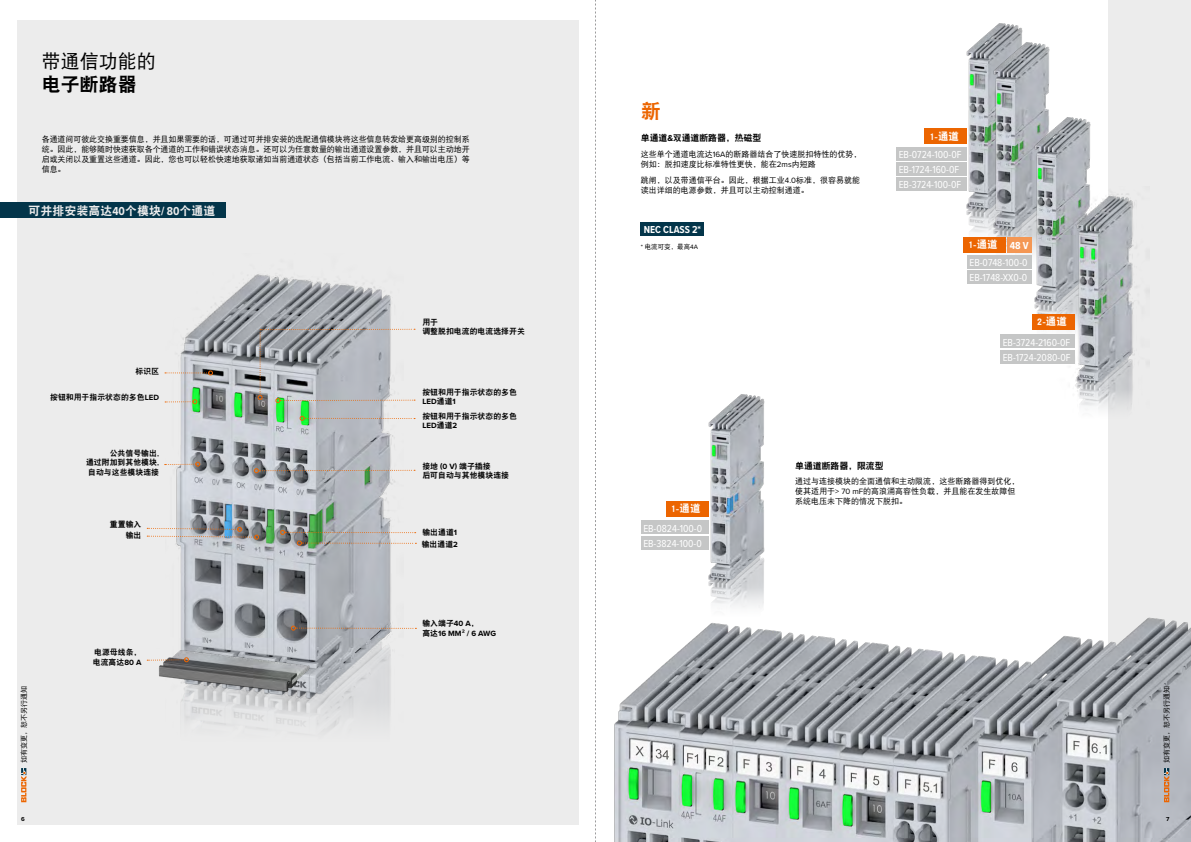
<style>
.page{position:relative;width:1191px;height:842px;background:#fff}
.page>*{position:absolute;margin:0;border:0;box-sizing:border-box;transform-origin:0 0}
.t1{font:20px "DFP Hei W9";color:#ec6500}
.t2{font:19px "DFP Hei W5";color:#000}
.t3{font:19px "DFP Hei W9";color:#000}
.t4{font:12px "DFP Hei W9";color:#ececec}
.t5{font:10.5px/15.6px "Proxima Nova Cond";color:#fff}
.t6{font:10.5px "DFP Hei W9";color:#fff}
.t7{font:700 10.5px "Proxima Nova Cond";color:#fff}
.t8{font:9px "DFP Hei W9";letter-spacing:-.02em;color:#000}
.t9{font:8px/10px "DFP Hei W5";color:#000}
.t10{font:7.9px/9.5px "DFP Hei W9";color:#000}
.t11{font:700 7.9px "Proxima Nova";color:#000}
.t12{font:7px "DFP Hei W5";color:#000}
.t13{font:6.5px "DFP Hei W5";color:#000}
.t14{font:700 6px "Proxima Nova";color:#000}
.s1{font-family:"Proxima Nova Cond";font-weight:700}
.s2{font-family:"Proxima Nova";font-weight:700}
.s3{font-family:"DFP Hei W9";font-weight:400}
.s4{font-family:"Proxima Nova"}
</style>
<div class="page">
<div style="left:17px;top:20px;width:561px;height:805px;background:#ececec"></div>
<img style="left:176px;top:274px;width:219px;height:457px">
<img style="left:146px;top:627px;width:188px;height:87px">
<div style="left:1108px;top:0;width:83px;height:842px;background:#ececec"></div>
<img style="left:931px;top:23px;width:92px;height:106px">
<div style="left:924px;top:129px;width:43px;height:15px;background:#ec6500"></div>
<div style="left:896px;top:147px;width:71px;height:14px;background:#c5c6c6"></div>
<div style="left:896px;top:177px;width:71px;height:14px;background:#c5c6c6"></div>
<img style="left:958px;top:33px;width:92px;height:220px">
<div style="left:896px;top:162px;width:71px;height:14px;background:#c5c6c6"></div>
<svg style="left:165px;top:370px;width:48px;height:5px"></svg>
<svg style="left:165px;top:399px;width:32px;height:5px"></svg>
<svg style="left:165px;top:462px;width:35px;height:5px"></svg>
<svg style="left:300px;top:416px;width:115px;height:5px"></svg>
<svg style="left:280px;top:530px;width:136px;height:15px"></svg>
<svg style="left:147px;top:657px;width:42px;height:5px"></svg>
<svg style="left:254px;top:468px;width:161px;height:5px"></svg>
<svg style="left:147px;top:527px;width:112px;height:13px"></svg>
<svg style="left:291px;top:626px;width:125px;height:5px"></svg>
<div style="left:641px;top:521px;width:68px;height:13px;background:#c5c6c6"></div>
<div style="left:641px;top:536px;width:68px;height:14px;background:#c5c6c6"></div>
<img style="left:673px;top:394px;width:92px;height:187px">
<img style="left:578px;top:581px;width:613px;height:261px">
<div style="left:641px;top:222px;width:63px;height:14px;background:#03354a"></div>
<svg style="left:258px;top:328px;width:157px;height:75px"></svg>
<div style="left:0;top:203px;width:226px;height:15px;background:#03354a"></div>
<svg style="left:21px;top:768px;width:5px;height:34px"></svg>
<svg style="left:1164px;top:768px;width:5px;height:34px"></svg>
<img style="left:999px;top:107px;width:92px;height:228px">
<div style="left:963px;top:237px;width:42px;height:15px;background:#ec6500"></div>
<div style="left:967px;top:255px;width:64px;height:14px;background:#c5c6c6"></div>
<div style="left:967px;top:270px;width:64px;height:14px;background:#c5c6c6"></div>
<div style="left:1007px;top:237px;width:24px;height:15px;background:#f49754"></div>
<img style="left:1041px;top:187px;width:94px;height:222px">
<div style="left:1000px;top:335px;width:75px;height:13px;background:#c5c6c6"></div>
<div style="left:1000px;top:350px;width:75px;height:14px;background:#c5c6c6"></div>
<div style="left:666px;top:501px;width:42px;height:15px;background:#ec6500"></div>
<div style="left:1032px;top:314px;width:43px;height:15px;background:#ec6500"></div>
<svg style="left:595px;top:0;width:1px;height:842px"></svg>
<h2 class="t2" style="left:42px;top:51px;width:115px">带通信功能的</h2>
<h2 class="t3" style="left:42px;top:73px;width:96px">电子断路器</h2>
<p class="t9" style="left:42px;top:134px;width:429px;text-align:justify">各通道间可彼此交换重要信息，并且如果需要的话，可通过可并排安装的选配通信模块将这些信息转发给更高级别的控制系统。因此，能够随时快速获取各个通道的工作和错误状态消息。还可以为任意数量的输出通道设置参数，并且可以主动地开启或关闭以及重置这些通道。因此，您也可以轻松快速地获取诸如当前通道状态（包括当前工作电流、输入和输出电压）等信息。</p>
<h3 class="t4" style="left:28px;top:204px;width:189px">可并排安装高达<span class="s1">40</span>个模块<span class="s1">/ 80</span>个通道</h3>
<p class="t10" style="left:136px;top:366px;width:25px">标识区</p>
<p class="t10" style="left:50px;top:392px;width:110px">按钮和用于指示状态的多色<span class="s2">LED</span></p>
<p class="t10" style="left:86px;top:448px;width:74px;text-align:justify;text-indent:24px">公共信号输出,通过附加到其他模块,自动与这些模块连接</p>
<p class="t10" style="left:110px;top:520px;width:33px">重置输入</p>
<p class="t10" style="left:126px;top:530px;width:17px">输出</p>
<p class="t10" style="left:93px;top:647px;width:50px">电源母线条，电流高达<span class="s2">80 A</span></p>
<p class="t10" style="left:422px;top:317px;width:104px">用于<br>调整脱扣电流的电流选择开关</p>
<p class="t10" style="left:422px;top:387px;width:96px">按钮和用于指示状态的多色</p>
<p class="t11" style="left:422px;top:396px;width:35px">LED<span class="s3">通道</span>1</p>
<p class="t10" style="left:422px;top:411px;width:96px">按钮和用于指示状态的多色</p>
<p class="t11" style="left:422px;top:420px;width:36px">LED<span class="s3">通道</span>2</p>
<p class="t10" style="left:422px;top:461px;width:88px">接地 <span class="s2">(0 V)</span> 端子插接<br>后可自动与其他模块连接</p>
<p class="t10" style="left:422px;top:526px;width:38px;line-height:12px">输出通道<span class="s2">1</span>输出通道<span class="s2">2</span></p>
<p class="t10" style="left:422px;top:618px;width:58px">输入端子<span class="s2">40 A</span>，</p>
<p class="t11" style="left:422px;top:627px;width:75px"><span class="s3">高达</span>16 MM² / 6 AWG</p>
<h1 class="t1" style="left:641px;top:100px;width:21px">新</h1>
<p class="t8" style="left:641px;top:133px;width:122px">单通道<span class="s2">&amp;</span>双通道断路器，热磁型</p>
<p class="t9" style="left:641px;top:149px;width:222px">这些单个通道电流达<span class="s4">16A</span>的断路器结合了快速脱扣特性的优势，例如：脱扣速度比标准特性更快，能在<span class="s4">2ms</span>内短路</p>
<p class="t9" style="left:641px;top:174px;width:221px">跳闸，以及带通信平台。因此，根据工业<span class="s4">4.0</span>标准，很容易就能读出详细的电源参数，并且可以主动控制通道。</p>
<h3 class="t7" style="left:643px;top:222px;width:59px">NEC CLASS 2*</h3>
<p class="t13" style="left:641px;top:243px;width:59px"><span class="s4">*</span> 电流可变，最高<span class="s4">4A</span></p>
<h3 class="t6" style="left:929px;top:130px;width:32px">1-通道</h3>
<h3 class="t5" style="left:898px;top:146px;width:64px">EB-0724-100-0F</h3>
<h3 class="t5" style="left:898px;top:176px;width:64px">EB-3724-100-0F</h3>
<h3 class="t5" style="left:898px;top:161px;width:62px">EB-1724-160-0F</h3>
<h3 class="t6" style="left:967px;top:239px;width:32px">1-通道</h3>
<h3 class="t5" style="left:969px;top:255px;width:60px;line-height:15px">EB-0748-100-0<br>EB-1748-XX0-0</h3>
<h3 class="t7" style="left:1009px;top:238px;width:20px">48 V</h3>
<h3 class="t6" style="left:1037px;top:315px;width:32px">2-通道</h3>
<h3 class="t5" style="left:1002px;top:334px;width:69px">EB-3724-2160-0F<br>EB-1724-2080-0F</h3>
<h3 class="t6" style="left:670px;top:503px;width:32px">1-通道</h3>
<h3 class="t5" style="left:643px;top:520px;width:60px">EB-0824-100-0<br>EB-3824-100-0</h3>
<p class="t8" style="left:795px;top:461px;width:90px">单通道断路器，限流型</p>
<p class="t9" style="left:795px;top:476px;width:225px">通过与连接模块的全面通信和主动限流，这些断路器得到优化，使其适用于<span class="s4">&gt; 70 mF</span>的高浪涌高容性负载，并且能在发生故障但系统电压未下降的情况下脱扣。</p>
<p class="t12" style="left:20px;top:763px;width:78px;rotate:-90deg">如有变更，恕不另行通知</p>
<p class="t12" style="left:1163px;top:763px;width:78px;rotate:-90deg">如有变更，恕不另行通知</p>
<p class="t14" style="left:21px;top:814px;width:5px">6</p>
<p class="t14" style="left:1166px;top:814px;width:5px">7</p>
</div>
